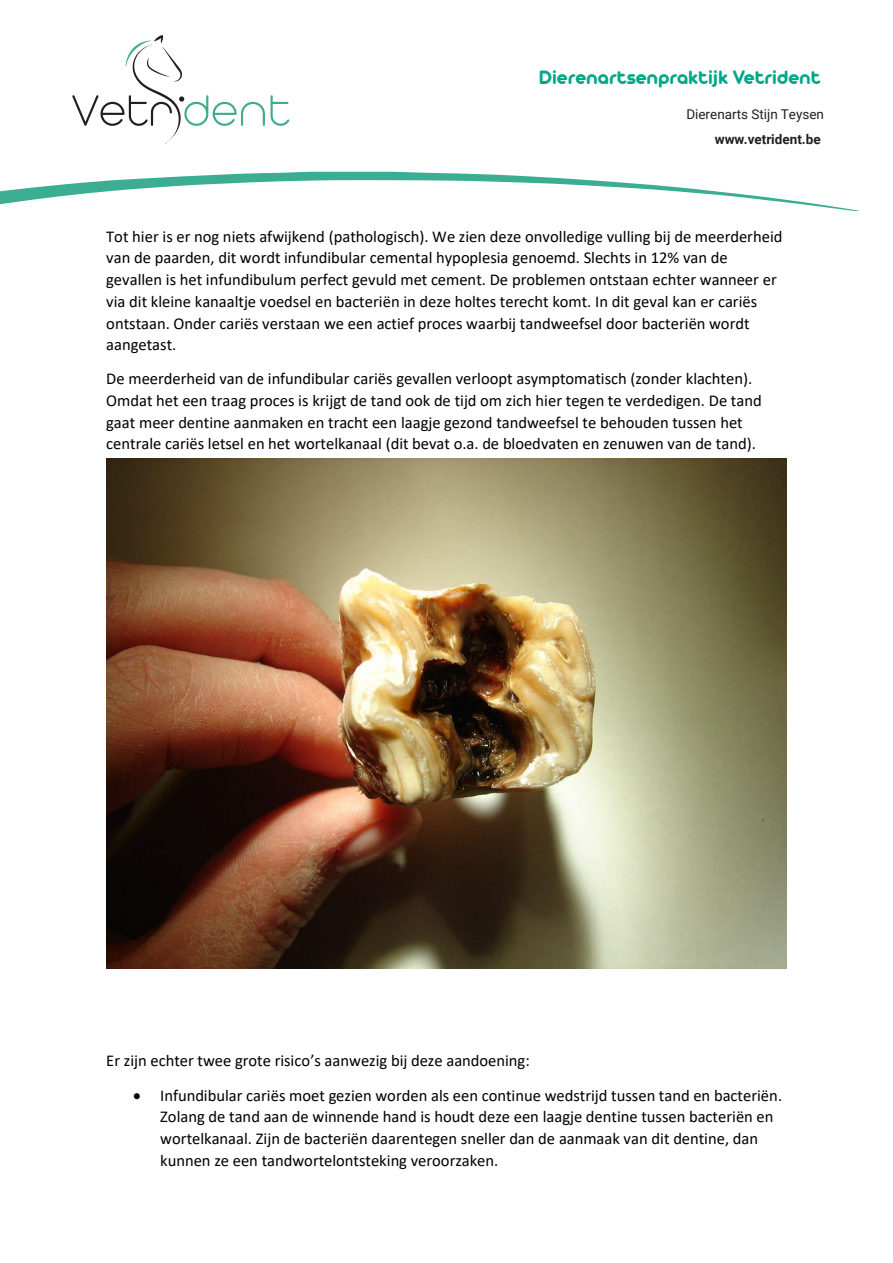
<style>
.page{position:relative;width:893px;height:1263px;background:#fff}
.page>*{position:absolute;margin:0;border:0;box-sizing:border-box;transform-origin:0 0}
.t1{font:700 21px "Arista Pro Alternate";color:#00a887}
.t2{font:16.5px/21.8px "Calibri";color:#000}
.t3{font:13.5px "Roboto";color:#231f20}
.t4{font:700 13.5px "Roboto";color:#231f20}
</style>
<div class="page">
<svg style="left:72px;top:35px;width:193px;height:109px"></svg>
<svg style="left:271px;top:95px;width:18px;height:31px"></svg>
<svg style="left:0;top:172px;width:860px;height:39px"></svg>
<img style="left:106px;top:458px;width:681px;height:511px">
<p class="t1" style="left:539px;top:64px;width:283px">Dierenartsenpraktijk Vetrident</p>
<p class="t3" style="left:686px;top:105px;width:139px">Dierenarts Stijn Teysen</p>
<p class="t4" style="left:715px;top:130px;width:107px">www.vetrident.be</p>
<p class="t2" style="left:106px;top:227px;width:678px">Tot hier is er nog niets afwijkend (pathologisch). We zien deze onvolledige vulling bij de meerderheid van de paarden, dit wordt infundibular cemental hypoplesia genoemd. Slechts in 12% van de gevallen is het infundibulum perfect gevuld met cement. De problemen ontstaan echter wanneer er via dit kleine kanaaltje voedsel en bacteriën in deze holtes terecht komt. In dit geval kan er cariës ontstaan. Onder cariës verstaan we een actief proces waarbij tandweefsel door bacteriën wordt aangetast.</p>
<p class="t2" style="left:106px;top:369px;width:657px">De meerderheid van de infundibular cariës gevallen verloopt asymptomatisch (zonder klachten).<br>Omdat het een traag proces is krijgt de tand ook de tijd om zich hier tegen te verdedigen. De tand gaat meer dentine aanmaken en tracht een laagje gezond tandweefsel te behouden tussen het centrale cariës letsel en het wortelkanaal (dit bevat o.a. de bloedvaten en zenuwen van de tand).</p>
<p class="t2" style="left:106px;top:1051px;width:425px">Er zijn echter twee grote risico’s aanwezig bij deze aandoening:</p>
<p class="t2" style="left:160px;top:1086px;width:623px;text-indent:-27px">• Infundibular cariës moet gezien worden als een continue wedstrijd tussen tand en bacteriën.<br>Zolang de tand aan de winnende hand is houdt deze een laagje dentine tussen bacteriën en wortelkanaal. Zijn de bacteriën daarentegen sneller dan de aanmaak van dit dentine, dan kunnen ze een tandwortelontsteking veroorzaken.</p>
</div>
